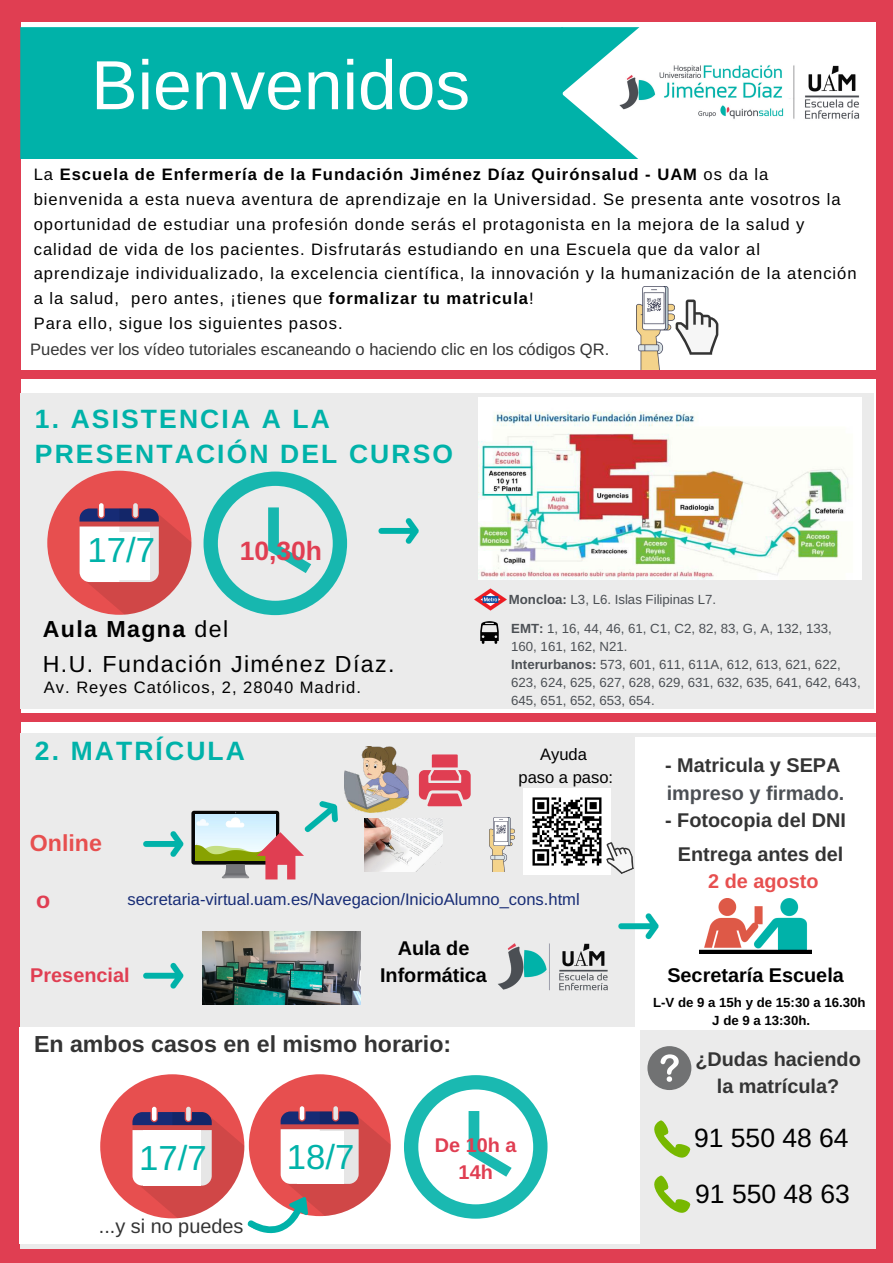
<style>
.page{position:relative;width:893px;height:1263px;background:#fff}
.page>*{position:absolute;margin:0;border:0;box-sizing:border-box;transform-origin:0 0}
.t1{font:69.6px "Arimo";color:#fff}
.t2{font:34.8px "Arimo";color:#00b2a9}
.t3{font:700 26.55px/35px "Arimo";letter-spacing:.08em;color:#00b2a9}
.t4{font:26.55px/55.2px "Arimo";color:#000}
.t5{font:700 26.55px "Arimo";color:#e03e52}
.t6{font:23.25px/35px "Arimo";letter-spacing:.06em;color:#000}
.t7{font:700 23.25px "Arimo";color:#343434}
.t8{font:700 23.25px "Arimo";color:#e74f4f}
.t9{font:700 23.25px "Arimo";color:#e03e52}
.t10{font:700 19.8px/27px "Arimo";color:#343434;text-align:center}
.t11{font:700 19.8px/27px "Arimo";color:#000;text-align:center}
.t12{font:700 19.8px "Arimo";color:#e03e52}
.t13{font:700 19.8px "Arimo";color:#4b4f54}
.t14{font:19.8px "Arimo";color:#343434}
.t15{font:700 19.8px "Arimo";color:#e74f4f}
.t16{font:16.5px/24.8px "Arimo";letter-spacing:.06em;color:#000}
.t17{font:16.5px "Arimo";color:#343434}
.t18{font:16.5px "Arimo";color:#162b75}
.t19{font:16.5px/22.5px "Arimo";color:#000;text-align:center}
.t20{font:13.2px/18px "Arimo";color:#4b4f54}
.t21{font:700 13.2px/18px "Arimo";color:#000;text-align:center}
.s1{font-weight:700}
</style>
<div class="page">
<div style="left:876px;top:1244px;width:17px;height:19px;background:#e03e52"></div>
<div style="left:0;top:20px;width:20px;height:1226px;background:#e03e52"></div>
<div style="left:0;top:1244px;width:20px;height:19px;background:#e03e52"></div>
<div style="left:876px;top:20px;width:17px;height:1226px;background:#e03e52"></div>
<div style="left:19px;top:1244px;width:859px;height:19px;background:#e03e52"></div>
<div style="left:876px;top:0;width:17px;height:21px;background:#e03e52"></div>
<div style="left:0;top:0;width:20px;height:21px;background:#e03e52"></div>
<div style="left:19px;top:0;width:859px;height:21px;background:#e03e52"></div>
<div style="left:20px;top:733px;width:856px;height:516px;background:#ebebeb"></div>
<div style="left:19px;top:1027px;width:621px;height:216px;background:#fff"></div>
<svg style="left:404px;top:1075px;width:143px;height:144px"></svg>
<div style="left:20px;top:393px;width:854px;height:315px;background:#ebebeb"></div>
<svg style="left:47px;top:471px;width:144px;height:144px"></svg>
<div style="left:133px;top:503px;width:5px;height:14px;background:#e6e6e6;border-radius:2px"></div>
<div style="left:86px;top:533px;width:64px;height:47px;background:#fff"></div>
<svg style="left:204px;top:471px;width:143px;height:144px"></svg>
<svg style="left:100px;top:1074px;width:291px;height:170px"></svg>
<img style="left:203px;top:931px;width:157px;height:73px">
<div style="left:191px;top:811px;width:88px;height:54px;background:#070707;border-radius:3px"></div>
<div style="left:647px;top:1046px;width:44px;height:44px;background:#717273;border-radius:50%"></div>
<svg style="left:661px;top:1054px;width:18px;height:28px"></svg>
<svg style="left:563px;top:27px;width:76px;height:132px"></svg>
<div style="left:20px;top:27px;width:543px;height:132px;background:#00b2a9"></div>
<svg style="left:654px;top:1120px;width:36px;height:37px"></svg>
<svg style="left:654px;top:1175px;width:36px;height:38px"></svg>
<svg style="left:419px;top:754px;width:52px;height:52px"></svg>
<div style="left:635px;top:737px;width:241px;height:293px;background:#fff"></div>
<svg style="left:618px;top:913px;width:41px;height:26px"></svg>
<svg style="left:378px;top:518px;width:41px;height:26px"></svg>
<img style="left:365px;top:819px;width:77px;height:52px">
<img style="left:345px;top:747px;width:64px;height:66px">
<svg style="left:195px;top:801px;width:143px;height:78px"></svg>
<svg style="left:143px;top:831px;width:41px;height:26px"></svg>
<svg style="left:143px;top:963px;width:41px;height:26px"></svg>
<img style="left:699px;top:899px;width:113px;height:55px">
<img style="left:609px;top:56px;width:251px;height:71px">
<div style="left:0;top:370px;width:48px;height:8px;background:#e03e52"></div>
<div style="left:841px;top:370px;width:49px;height:8px;background:#e03e52"></div>
<div style="left:47px;top:370px;width:337px;height:8px;background:#e03e52"></div>
<div style="left:383px;top:370px;width:337px;height:8px;background:#e03e52"></div>
<div style="left:719px;top:370px;width:124px;height:8px;background:#e03e52"></div>
<div style="left:16px;top:713px;width:49px;height:9px;background:#e03e52"></div>
<div style="left:832px;top:713px;width:49px;height:9px;background:#e03e52"></div>
<div style="left:64px;top:713px;width:337px;height:9px;background:#e03e52"></div>
<div style="left:400px;top:713px;width:337px;height:9px;background:#e03e52"></div>
<div style="left:736px;top:713px;width:98px;height:9px;background:#e03e52"></div>
<img style="left:498px;top:943px;width:110px;height:48px">
<img style="left:636px;top:286px;width:38px;height:83px">
<img style="left:490px;top:817px;width:25px;height:54px">
<svg style="left:676px;top:300px;width:42px;height:55px"></svg>
<img style="left:479px;top:397px;width:382px;height:183px">
<img style="left:474px;top:589px;width:33px;height:21px">
<img style="left:480px;top:621px;width:19px;height:23px">
<img style="left:524px;top:788px;width:86px;height:87px">
<svg style="left:600px;top:836px;width:34px;height:39px"></svg>
<h1 class="t1" style="left:91px;top:46px;width:380px">Bienvenidos</h1>
<p class="t16" style="left:34px;top:162px;width:824px">La <span class="s1">Escuela de Enfermería de la Fundación Jiménez Díaz Quirónsalud - UAM</span> os da la bienvenida a esta nueva aventura de aprendizaje en la Universidad. Se presenta ante vosotros la oportunidad de estudiar una profesión donde serás el protagonista en la mejora de la salud y calidad de vida de los pacientes. Disfrutarás estudiando en una Escuela que da valor al aprendizaje individualizado, la excelencia científica, la innovación y la humanización de la atención a la salud, pero antes, ¡tienes que <span class="s1">formalizar tu matricula</span>!<br>Para ello, sigue los siguientes pasos.</p>
<p class="t17" style="left:30px;top:340px;width:581px">Puedes ver los vídeo tutoriales escaneando o haciendo clic en los códigos QR.</p>
<h3 class="t3" style="left:35px;top:401px;width:420px">1. ASISTENCIA A LA<br>PRESENTACIÓN DEL CURSO</h3>
<h2 class="t2" style="left:87px;top:530px;width:69px">17/7</h2>
<h3 class="t5" style="left:240px;top:536px;width:84px">10,30h</h3>
<h3 class="t6" style="left:43px;top:611px;width:353px"><span class="s1">Aula Magna</span> del<br>H.U. Fundación Jiménez Díaz.</h3>
<p class="t16" style="left:44px;top:674px;width:319px">Av. Reyes Católicos, 2, 28040 Madrid.</p>
<h3 class="t3" style="left:35px;top:733px;width:212px">2. MATRÍCULA</h3>
<p class="t20" style="left:509px;top:590px;width:209px"><span class="s1">Moncloa:</span> L3, L6. Islas Filipinas L7.</p>
<p class="t20" style="left:511px;top:619px;width:351px"><span class="s1">EMT:</span> 1, 16, 44, 46, 61, C1, C2, 82, 83, G, A, 132, 133, 160, 161, 162, N21.<br><span class="s1">Interurbanos:</span> 573, 601, 611, 611A, 612, 613, 621, 622, 623, 624, 625, 627, 628, 629, 631, 632, 635, 641, 642, 643, 645, 651, 652, 653, 654.</p>
<p class="t19" style="left:518px;top:743px;width:96px">Ayuda<br>paso a paso:</p>
<p class="t10" style="left:665px;top:752px;width:177px">- Matricula y SEPA</p>
<p class="t13" style="left:667px;top:782px;width:179px">impreso y firmado.</p>
<p class="t10" style="left:665px;top:806px;width:182px">- Fotocopia del DNI</p>
<h3 class="t8" style="left:30px;top:830px;width:74px">Online</h3>
<h3 class="t9" style="left:36px;top:886px;width:16px">o</h3>
<p class="t18" style="left:127px;top:890px;width:454px">secretaria-virtual.uam.es/Navegacion/InicioAlumno_cons.html</p>
<p class="t12" style="left:30px;top:964px;width:101px">Presencial</p>
<p class="t11" style="left:380px;top:934px;width:108px">Aula de<br>Informática</p>
<h3 class="t7" style="left:34px;top:1031px;width:419px">En ambos casos en el mismo horario:</h3>
<h2 class="t2" style="left:139px;top:1138px;width:69px">17/7</h2>
<p class="t14" style="left:99px;top:1215px;width:146px">...y si no puedes</p>
<h2 class="t2" style="left:287px;top:1137px;width:69px">18/7</h2>
<p class="t12" style="left:435px;top:1134px;width:83px">De 10h a</p>
<p class="t12" style="left:459px;top:1161px;width:36px">14h</p>
<p class="t10" style="left:678px;top:841px;width:167px">Entrega antes del</p>
<p class="t15" style="left:708px;top:870px;width:112px">2 de agosto</p>
<p class="t11" style="left:667px;top:961px;width:178px">Secretaría Escuela</p>
<p class="t21" style="left:653px;top:993px;width:214px">L-V de 9 a 15h y de 15:30 a 16.30h<br>J de 9 a 13:30h.</p>
<p class="t10" style="left:695px;top:1046px;width:167px">¿Dudas haciendo la matrícula?</p>
<h3 class="t4" style="left:694px;top:1111px;width:157px">91 550 48 64<br>91 550 48 63</h3>
</div>
